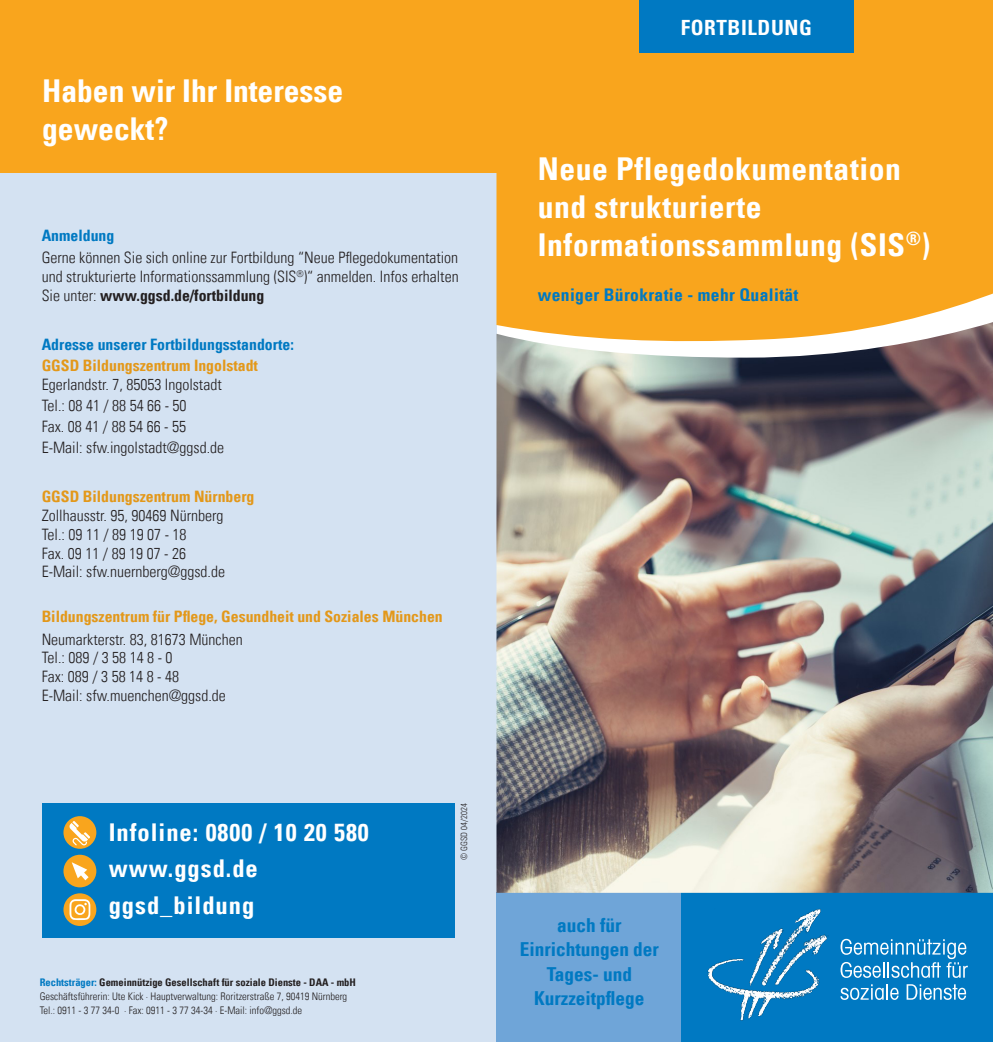
<style>
.page{position:relative;width:993px;height:1042px;background:#fff}
.page>*{position:absolute;margin:0;border:0;box-sizing:border-box;transform-origin:0 0}
.t1{font:31.5px/37.8px "Univers Com 67 Bold Cond";letter-spacing:.02em;color:#fff}
.t2{font:31.5px/37.8px "Univers Com 67 Bold Cond";color:#fff}
.ZW{font:24.5px "Univers Com 67 Bold Cond";letter-spacing:.04em;color:#fff}
.t3{font:21px "Univers Com 67 Bold Cond";letter-spacing:.03em;color:#fff}
.t4{font:19.25px "Univers Com 67 Bold Cond";color:#0079c2}
.t5{font:17.5px "Univers Com 67 Bold Cond";letter-spacing:.02em;color:#0079c2}
.t6{font:15.75px/18.9px "Univers Com 47 Light Cond";color:#231f20}
.ZW-2{font:15.75px/21px "Univers Com 67 Bold Cond";color:#0079c2}
.t7{font:15.75px "Univers Com 67 Bold Cond";color:#e3981a}
.t8{font:10.5px "Univers Com 47 Light Cond";color:#231f20}
.ZW-3{font:10.5px "Univers Com 67 Bold Cond";color:#231f20}
.t9{font:8.75px "Univers Com 47 Light Cond";color:#231f20}
.s1{font-family:"Univers Com 67 Bold Cond"}
.s2{color:#e3981a}
.s3{font-family:"Univers Com 67 Bold Cond";color:#e3981a}
.s4{color:#0079c2}
</style>
<div class="page">
<div style="left:0;top:0;width:496px;height:174px;background:#f9a51d"></div>
<div style="left:0;top:173px;width:496px;height:869px;background:#d4e2f2"></div>
<div style="left:496px;top:0;width:496px;height:322px;background:#f9a51d"></div>
<div style="left:638px;top:0;width:214px;height:53px;background:#0079c2"></div>
<div style="left:680px;top:893px;width:312px;height:149px;background:#0079c2"></div>
<svg style="left:840px;top:939px;width:127px;height:39px"></svg>
<svg style="left:840px;top:984px;width:58px;height:16px"></svg>
<svg style="left:906px;top:984px;width:59px;height:16px"></svg>
<img style="left:707px;top:909px;width:122px;height:112px">
<div style="left:496px;top:893px;width:184px;height:149px;background:#6fa5d8"></div>
<div style="left:42px;top:804px;width:412px;height:134px;background:#0079c2"></div>
<div style="left:63px;top:816px;width:33px;height:33px;background:#f9a51d;border-radius:50%"></div>
<svg style="left:69px;top:821px;width:21px;height:24px"></svg>
<div style="left:63px;top:855px;width:33px;height:32px;background:#f9a51d;border-radius:50%"></div>
<div style="left:63px;top:893px;width:33px;height:33px;background:#f9a51d;border-radius:50%"></div>
<svg style="left:72px;top:862px;width:17px;height:18px"></svg>
<svg style="left:69px;top:899px;width:21px;height:21px"></svg>
<img style="left:496px;top:322px;width:496px;height:571px">
<p class="t2" style="left:42px;top:72px;width:302px">Haben wir Ihr Interesse geweckt?</p>
<p class="ZW-2" style="left:42px;top:225px;width:74px">Anmeldung</p>
<p class="t6" style="left:42px;top:248px;width:418px;text-align:justify">Gerne können Sie sich online zur Fortbildung “Neue Pflegedokumentation und strukturierte Informationssammlung (SIS<sup>®</sup>)“ anmelden. Infos erhalten Sie unter: <span class="s1">www.ggsd.de/fortbildung</span></p>
<p class="ZW-2" style="left:42px;top:334px;width:253px">Adresse unserer Fortbildungsstandorte:<br><span class="s2">GGSD Bildungszentrum Ingolstadt</span></p>
<p class="t6" style="left:42px;top:374px;width:184px;line-height:21px">Egerlandstr. 7, 85053 Ingolstadt<br>Tel.: 08 41 / 88 54 66 - 50<br>Fax. 08 41 / 88 54 66 - 55<br>E-Mail: sfw.ingolstadt@ggsd.de</p>
<p class="t6" style="left:42px;top:487px;width:214px"><span class="s3">GGSD Bildungszentrum Nürnberg<br></span>Zollhausstr. 95, 90469 Nürnberg<br>Tel.: 09 11 / 89 19 07 - 18<br>Fax. 09 11 / 89 19 07 - 26<br>E-Mail: sfw.nuernberg@ggsd.de</p>
<p class="t7" style="left:42px;top:607px;width:402px">Bildungszentrum für Pflege, Gesundheit und Soziales München</p>
<p class="t6" style="left:42px;top:629px;width:202px">Neumarkterstr. 83, 81673 München<br>Tel.: 089 / 3 58 14 8 - 0<br>Fax: 089 / 3 58 14 8 - 48<br>E-Mail: sfw.muenchen@ggsd.de</p>
<p class="ZW" style="left:109px;top:817px;width:261px">Infoline: 0800 / 10 20 580</p>
<p class="ZW" style="left:109px;top:853px;width:151px">www.ggsd.de</p>
<p class="ZW" style="left:109px;top:890px;width:147px">ggsd_bildung</p>
<p class="ZW-3" style="left:40px;top:976px;width:317px"><span class="s4">Rechtsträger:</span> Gemeinnützige Gesellschaft für soziale Dienste - DAA - mbH</p>
<p class="t8" style="left:40px;top:990px;width:309px">Geschäftsführerin: Ute Kick · Hauptverwaltung: Roritzerstraße 7, 90419 Nürnberg</p>
<p class="t8" style="left:40px;top:1004px;width:264px">Tel.: 0911 - 3 77 34-0 · Fax: 0911 - 3 77 34-34 · E-Mail: info@ggsd.de</p>
<p class="t9" style="left:458px;top:859px;width:58px;rotate:-90deg">© GGSD 04/2024</p>
<p class="t3" style="left:680px;top:14px;width:133px">FORTBILDUNG</p>
<p class="t1" style="left:537px;top:150px;width:393px">Neue Pflegedokumentation und strukturierte<br>Informationssammlung (SIS<sup>®</sup>)</p>
<p class="t5" style="left:537px;top:284px;width:262px">weniger Bürokratie - mehr Qualität</p>
<p class="t4" style="left:557px;top:913px;width:66px">auch für</p>
<p class="t4" style="left:519px;top:937px;width:141px">Einrichtungen der</p>
<p class="t4" style="left:546px;top:962px;width:87px">Tages- und</p>
<p class="t4" style="left:534px;top:986px;width:112px">Kurzzeitpflege</p>
</div>
